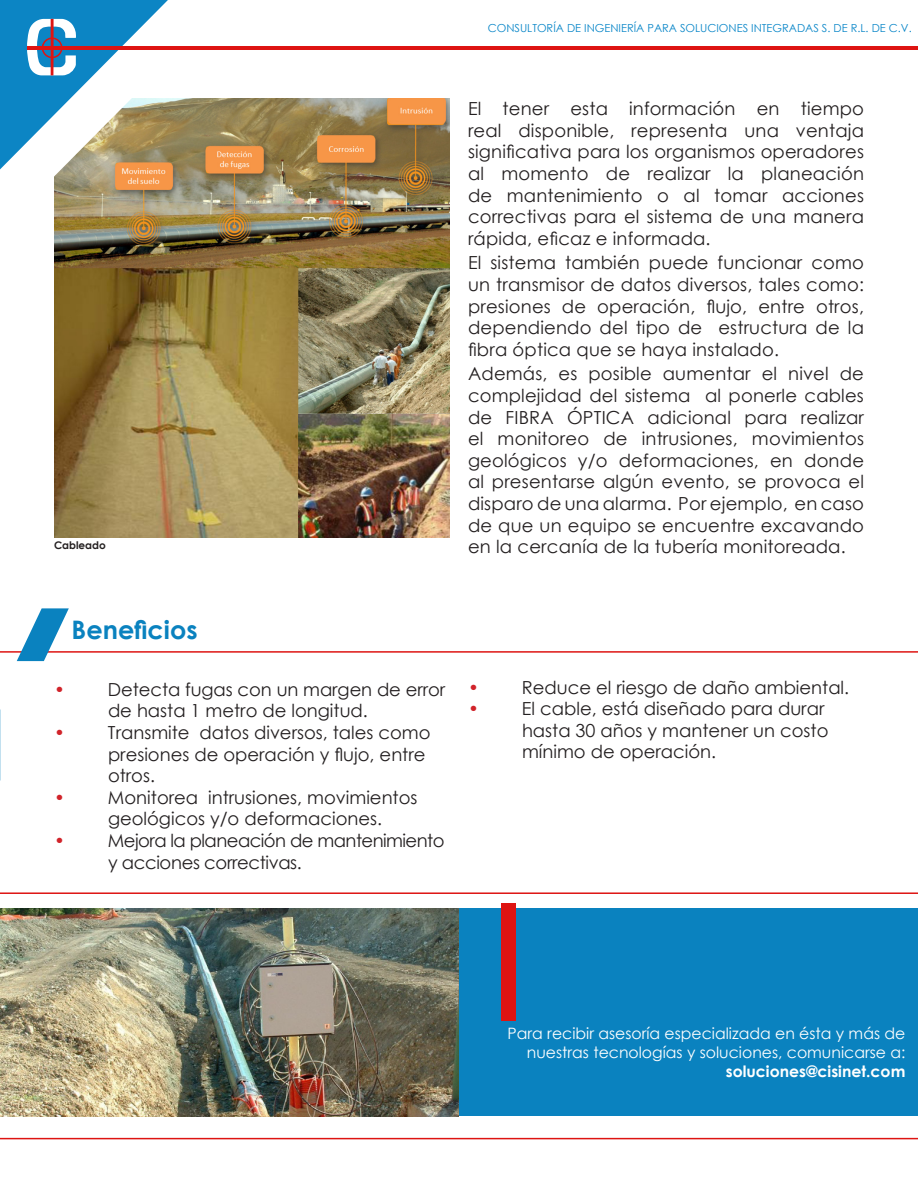
<style>
.page{position:relative;width:918px;height:1188px;background:#fff}
.page>*{position:absolute;margin:0;border:0;box-sizing:border-box;transform-origin:0 0}
.t1{font:700 25.5px "Century Gothic";color:#0a82bf}
.t2{font:18px/21.6px "Century Gothic";color:#231f20;text-align:justify}
.t3{font:18px/21.6px "Century Gothic";letter-spacing:-.03em;color:#231f20}
.t4{font:15.6px/18.8px "Century Gothic";color:#fff;text-align:right}
.t5{font:700 15.6px "Century Gothic";color:#fff}
.t6{font:11.1px "Century Gothic";color:#0986c8}
.t7{font:700 10.5px "Century Gothic";color:#231f20}
.s1{color:#d1232a}
</style>
<div class="page">
<img style="left:54px;top:98px;width:396px;height:440px">
<hr style="left:0;top:1138px;width:918px;height:1px;background:#de1412">
<hr style="left:0;top:892px;width:918px;height:2px;background:#de1412">
<div style="left:459px;top:908px;width:459px;height:208px;background:#0a82bf"></div>
<div style="left:501px;top:903px;width:15px;height:118px;background:#de1412"></div>
<svg style="left:0;top:0;width:168px;height:182px"></svg>
<hr style="left:27px;top:46px;width:891px;height:3px;background:#de1412">
<hr style="left:0;top:651px;width:918px;height:2px;background:#de1412">
<svg style="left:17px;top:608px;width:52px;height:53px"></svg>
<img style="left:0;top:908px;width:459px;height:208px">
<p class="t6" style="left:488px;top:20px;width:425px">CONSULTORÍA DE INGENIERÍA PARA SOLUCIONES INTEGRADAS S. DE R.L. DE C.V.</p>
<p class="t7" style="left:54px;top:537px;width:53px">Cableado</p>
<p class="t2" style="left:468px;top:98px;width:398px">El tener esta información en tiempo real disponible, representa una ventaja significativa para los organismos operadores al momento de realizar la planeación de mantenimiento o al tomar acciones correctivas para el sistema de una manera rápida, eficaz e informada.</p>
<p class="t2" style="left:468px;top:252px;width:398px">El sistema también puede funcionar como un transmisor de datos diversos, tales como: presiones de operación, flujo, entre otros, dependiendo del tipo de estructura de la fibra óptica que se haya instalado.</p>
<p class="t2" style="left:468px;top:363px;width:398px">Además, es posible aumentar el nivel de complejidad del sistema al ponerle cables de FIBRA ÓPTICA adicional para realizar el monitoreo de intrusiones, movimientos geológicos y/o deformaciones, en donde al presentarse algún evento, se provoca el disparo de una alarma. Por ejemplo, en caso de que un equipo se encuentre excavando en la cercanía de la tubería monitoreada.</p>
<p class="t1" style="left:72px;top:610px;width:127px">Beneficios</p>
<p class="t2" style="left:108px;top:678px;width:339px;text-indent:-54px"><span class="s1">•</span> Detecta fugas con un margen de error de hasta 1 metro de longitud.</p>
<p class="t2" style="left:54px;top:722px;width:378px"><span class="s1">•</span> Transmite datos diversos, tales como</p>
<p class="t2" style="left:108px;top:743px;width:319px">presiones de operación y flujo, entre otros.</p>
<p class="t2" style="left:54px;top:786px;width:365px"><span class="s1">•</span> Monitorea intrusiones, movimientos</p>
<p class="t2" style="left:108px;top:808px;width:276px">geológicos y/o deformaciones.</p>
<p class="t3" style="left:108px;top:830px;width:338px;text-indent:-54px"><span class="s1">•</span> Mejora la planeación de mantenimiento y acciones correctivas.</p>
<p class="t2" style="left:468px;top:676px;width:383px"><span class="s1">•</span> Reduce el riesgo de daño ambiental.</p>
<p class="t2" style="left:522px;top:698px;width:308px;text-align:left;text-indent:-54px"><span class="s1">•</span> El cable, está diseñado para durar hasta 30 años y mantener un costo mínimo de operación.</p>
<p class="t4" style="left:508px;top:1024px;width:399px">Para recibir asesoría especializada en ésta y más de nuestras tecnologías y soluciones, comunicarse a:</p>
<p class="t5" style="left:726px;top:1059px;width:181px">soluciones@cisinet.com</p>
</div>
